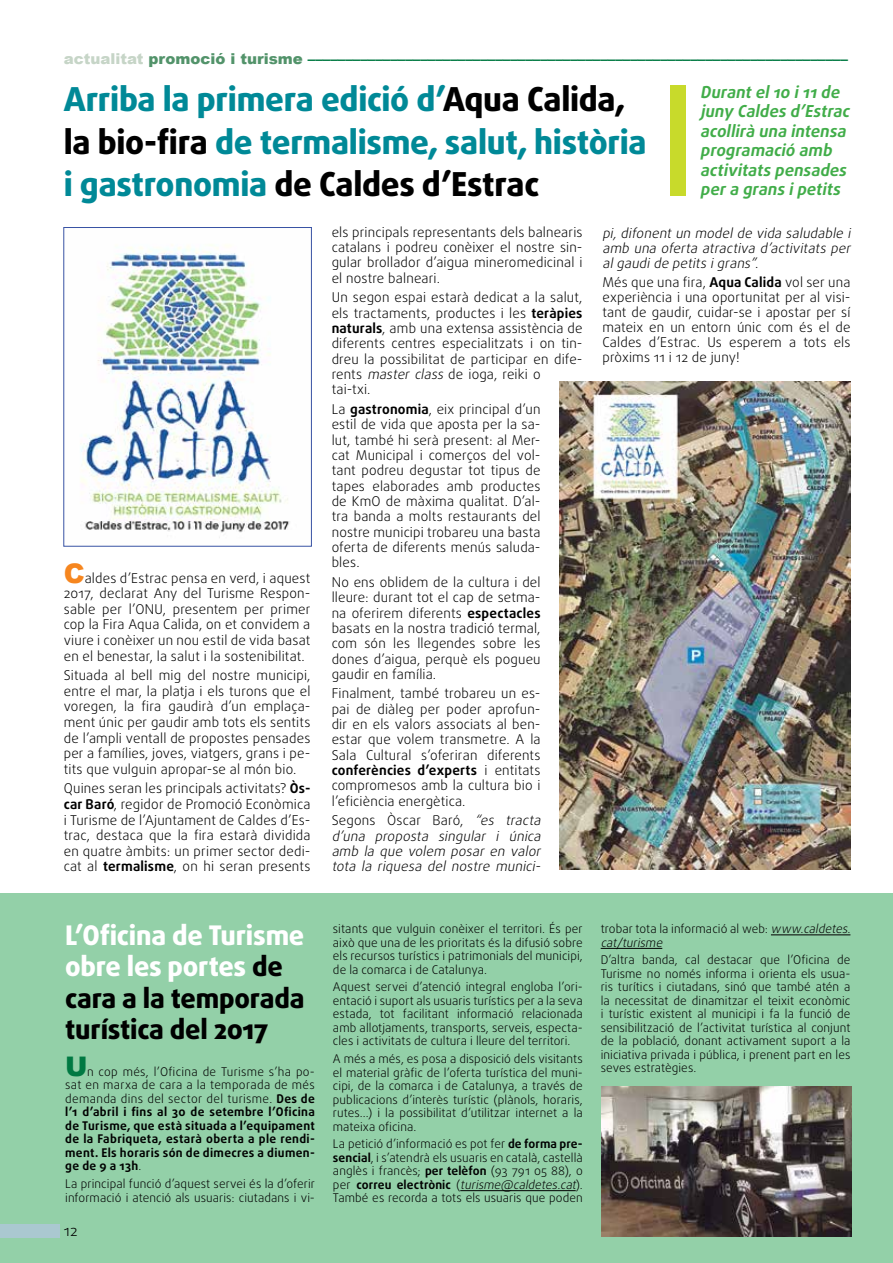
<style>
.page{position:relative;width:893px;height:1263px;background:#fff}
.page>*{position:absolute;margin:0;border:0;box-sizing:border-box;transform-origin:0 0}
.t1{font:800 33px/42.5px "Daxline Pro";letter-spacing:-.01em;color:#008997}
.t2{font:800 27px/31.5px "Daxline Pro";letter-spacing:-.01em;color:#000}
.t3{font:900 27px "Arial";color:#007942}
.t4{font:italic 700 16.5px/19.5px "Daxline Pro";color:#41ad49}
.t5{font:900 15px "Arial";color:#007942}
.t6{font:300 15px "Daxline Pro";color:#000}
.t7{font:300 13.5px/15.3px "Daxline Pro";letter-spacing:.01em;color:#000;text-align:justify}
.t8{font:italic 300 13.5px/15.3px "Daxline Pro";color:#000;text-align:justify}
.t9{font:300 12px/13.5px "Daxline Pro";letter-spacing:.005em;color:#000;text-align:justify}
.t10{font:700 12px/13.5px "Daxline Pro";letter-spacing:.03em;color:#000;text-align:justify}
.s1{color:#c6d5c7}
.s2{color:#52936a}
.s3{color:#000}
.s4{font-family:"Arial";font-weight:900;font-size:27px;color:#f6861f}
.s5{font-weight:700}
.s6{font-style:italic}
.s7{font-style:normal}
.s8{color:#fff}
.s9{font-weight:300}
</style>
<div class="page">
<div style="left:0;top:893px;width:893px;height:370px;background:#93d0a8"></div>
<div style="left:670px;top:85px;width:15px;height:111px;background:#c8da2b"></div>
<hr style="left:460px;top:1190px;width:116px;height:1px;background:#000">
<hr style="left:771px;top:934px;width:79px;height:1px;background:#000">
<hr style="left:601px;top:948px;width:61px;height:1px;background:#000">
<img style="left:601px;top:1087px;width:250px;height:150px">
<div style="left:0;top:1224px;width:60px;height:13px;background:#aac8d0"></div>
<img style="left:559px;top:381px;width:291px;height:489px">
<img style="left:80px;top:244px;width:210px;height:294px">
<div style="left:63px;top:227px;width:249px;height:320px;border:1px solid #3953a4"></div>
<p class="t5" style="left:64px;top:47px;width:786px"><span class="s1">actualitat</span> <span class="s2">promoció i turisme</span> ––––––––––––––––––––––––––––––––––––––––––––––––––––––––––––––––––––––––</p>
<h1 class="t1" style="left:64px;top:79px;width:584px">Arriba la primera edició d’<span class="s3">Aqua Calida, la bio-fira</span> de termalisme, salut, història i gastronomia <span class="s3">de Caldes d’Estrac</span></h1>
<p class="t4" style="left:700px;top:82px;width:155px">Durantel10 i11de juny Caldes d’Estrac acollirà una intensa programació amb activitats pensades pera grans ipetits</p>
<p class="t7" style="left:64px;top:570px;width:248px"><span class="s4">C</span>aldes d’Estrac pensa en verd, i aquest 2017, declarat Any del Turisme Respon&shy;sable per l’ONU, presentem per primer cop la Fira Aqua Calida, on et convidem a viure i conèixer un nou estil de vida basat en el benestar, la salut i la sostenibilitat.</p>
<p class="t7" style="left:64px;top:668px;width:248px">Situada al bell mig del nostre municipi, entre el mar, la platja i els turons que el voregen, la fira gaudirà d’un emplaça&shy;ment únic per gaudir amb tots els sentits de l’ampli ventall de propostes pensades per a famílies, joves, viatgers, grans i pe&shy;tits que vulguin apropar-se al món bio.</p>
<p class="t7" style="left:64px;top:781px;width:248px">Quines seran les principals activitats? <span class="s5">Òs&shy;car Baró</span>, regidor de Promoció Econòmica i Turisme de l’Ajuntament de Caldes d’Es&shy;trac, destaca que la fira estarà dividida en quatre àmbits: un primer sector dedi&shy;cat al <span class="s5">termalisme</span>, on hi seran presents</p>
<p class="t7" style="left:332px;top:224px;width:252px">els principals representants dels balnearis catalans i podreu conèixer el nostre sin&shy;gular brollador d’aigua mineromedicinal i el nostre balneari.</p>
<p class="t7" style="left:332px;top:290px;width:252px;text-align:left">Un segon espai estarà dedicat a la salut, els tractaments, productes i les <span class="s5">teràpies naturals</span>, amb una extensa assistència de diferents centres especialitzats i on tin&shy;dreu la possibilitat de participar en dife&shy;rents <span class="s6">master class</span> de ioga, reiki o tai-txi.</p>
<p class="t7" style="left:332px;top:401px;width:210px">La <span class="s5">gastronomia</span>, eix principal d’un estil de vida que aposta per la sa&shy;lut, també hi serà present: al Mer&shy;cat Municipal i comerços del vol&shy;tant podreu degustar tot tipus de tapes elaborades amb productes de KmO de màxima qualitat. D’al&shy;tra banda a molts restaurants del nostre municipi trobareu una basta oferta de diferents menús saluda&shy;bles.</p>
<p class="t7" style="left:332px;top:574px;width:210px">No ens oblidem de la cultura i del lleure: durant tot el cap de setma&shy;na oferirem diferents <span class="s5">espectacles </span>basats en la nostra tradició termal, com són les llegendes sobre les dones d’aigua, perquè els pogueu gaudir en família.</p>
<p class="t7" style="left:332px;top:686px;width:210px">Finalment, també trobareu un es&shy;pai de diàleg per poder aprofun&shy;dir en els valors associats al ben&shy;estar que volem transmetre. A la Sala Cultural s’oferiran diferents <span class="s5">conferències d’experts</span> i entitats compromesos amb la cultura bio i l’eficiència energètica.</p>
<p class="t8" style="left:332px;top:813px;width:214px"><span class="s7">Segons Òscar Baró,</span> “es tracta d’una proposta singular i única amb la que volem posar en valor tota la riquesa del nostre munici-</p>
<p class="t8" style="left:602px;top:226px;width:253px">pi, difonent un model de vida saludable i amb una oferta atractiva d’activitats per algaudide petits igrans”<span class="s7">.</span></p>
<p class="t7" style="left:602px;top:275px;width:250px">Més que una fira, <span class="s5">Aqua Calida</span> vol ser una experiència i una oportunitat per al visi&shy;tant de gaudir, cuidar-se i apostar per sí mateix en un entorn únic com és el de Caldes d’Estrac. Us esperem a tots els pròxims 11 i 12 de juny!</p>
<h2 class="t2" style="left:65px;top:920px;width:241px"><span class="s8">L’Oficina de Turisme obre les portes</span> de cara a la temporada turística del 2017</h2>
<h2 class="t3" style="left:65px;top:1047px;width:24px">U</h2>
<p class="t10" style="left:65px;top:1065px;width:251px;text-indent:22px"><span class="s9">n cop més, l’Oficina de Turisme s’ha po&shy;sat en marxa de cara a la temporada de més demanda dins del sector del turisme.</span> Des de l’1 d’abril i fins al 30 de setembre l’Oficina de Turisme, que està situada a l’equipament de la Fabriqueta, estarà oberta a ple rendi&shy;ment. Els horaris són de dimecres a diumen&shy;ge de 9 a 13h<span class="s9">.</span></p>
<p class="t9" style="left:65px;top:1177px;width:251px">La principal funció d’aquest servei és la d’oferir informació i atenció als usuaris: ciutadans i vi-</p>
<p class="t6" style="left:64px;top:1220px;width:15px">12</p>
<p class="t9" style="left:333px;top:922px;width:251px">sitants que vulguin conèixer el territori. És per això que una de les prioritats és la difusió sobre els recursos turístics i patrimonials del municipi, de la comarca i de Catalunya.</p>
<p class="t9" style="left:333px;top:980px;width:251px">Aquest servei d’atenció integral engloba l’ori&shy;entació i suport als usuaris turístics per a la seva estada, tot facilitant informació relacionada amb allotjaments, transports, serveis, especta&shy;cles i activitats de cultura i lleure del territori.</p>
<p class="t9" style="left:333px;top:1052px;width:251px">A més a més, es posa a disposició dels visitants el material gràfic de l’oferta turística del muni&shy;cipi, de la comarca i de Catalunya, a través de publicacions d’interès turístic (plànols, horaris, rutes...) i la possibilitat d’utilitzar internet a la mateixa oficina.</p>
<p class="t9" style="left:333px;top:1137px;width:251px">La petició d’informació es pot fer <span class="s5">de forma pre&shy;sencial</span>, i s’atendrà els usuaris en català, castellà anglès i francès; <span class="s5">per telèfon</span> (93 791 05 88), o p e r <span class="s5">co r re u e l e ct rò n i c</span> (<span class="s6">turisme@caldetes.cat</span>) .<br>També es recorda a tots els usuaris que poden</p>
<p class="t9" style="left:601px;top:922px;width:254px">trobar tota la informació al web: <span class="s6">www.caldetes. cat/turisme</span></p>
<p class="t9" style="left:601px;top:953px;width:251px">D’altra banda, cal destacar que l’Oficina de Turisme no només informa i orienta els usua&shy;ris turítics i ciutadans, sinó que també atén a la necessitat de dinamitzar el teixit econòmic i turístic existent al municipi i fa la funció de sensibilització de l’activitat turística al conjunt de la població, donant activament suport a la iniciativa privada i pública, i prenent part en les seves estratègies.</p>
</div>
